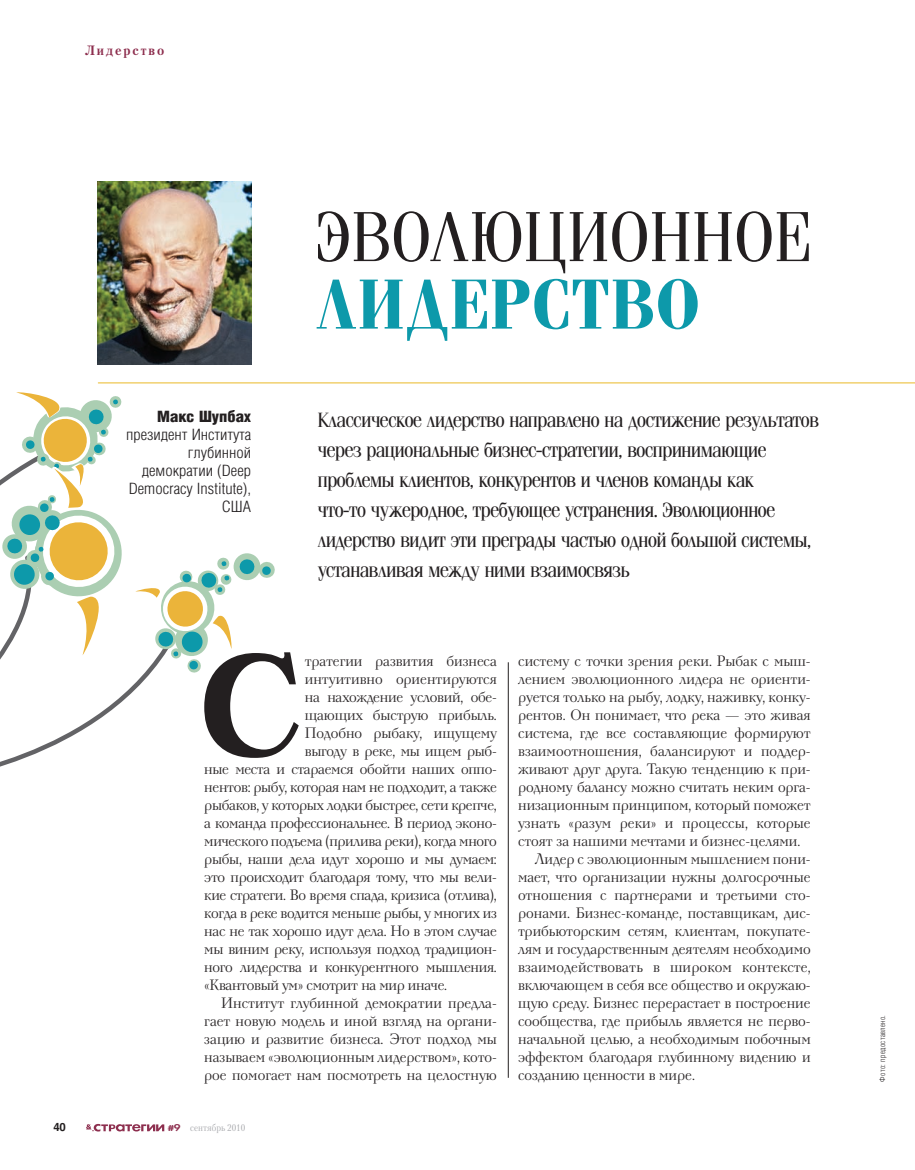
<style>
.page{position:relative;width:915px;height:1170px;background:#fff}
.page>*{position:absolute;margin:0;border:0;box-sizing:border-box;transform-origin:0 0}
.t1{font:700 143.55px "Neva C";color:#231f20;scale:.95 1}
.t2{font:72px "Simeiz";color:#231f20;scale:.95 1}
.t3{font:700 72px "Simeiz";color:#0d99aa;scale:.95 1}
.t4{font:21px/30px "Simeiz";letter-spacing:-.015em;color:#231f20}
.t5{font:15px "Neva C";color:#231f20;scale:.95 1}
.t6{font:15px "Neva C";letter-spacing:-.02em;color:#231f20;scale:.95 1}
.t7{font:15px/18px "AG Letterica Cond L";color:#231f20;text-align:right;scale:1.1 1}
.t8{font:700 15px "AG Letterica Cond L";color:#231f20;scale:1.1 1}
.t9{font:700 13.5px "Petersburg C";color:#8d2e4e;scale:.95 1}
.t10{font:700 11.25px "Helios";color:#231f20}
.t11{font:9.6px "Petersburg C";color:#a8a9ad;scale:.9 1}
.t12{font:7.5px "AG Letterica Cond L";letter-spacing:.05em;color:#231f20}
.s1{font-family:"Futura Demi C";font-size:8.85px;color:#8d2e4e}
.s2{font-family:"Futura Demi C";font-size:10.2px;color:#8d2e4e}
</style>
<div class="page">
<svg style="left:86px;top:1123px;width:78px;height:8px"></svg>
<svg style="left:0;top:392px;width:275px;height:375px"></svg>
<hr style="left:508px;top:662px;width:1px;height:415px;background:#231f20">
<img style="left:98px;top:181px;width:153px;height:183px">
<hr style="left:98px;top:382px;width:816px;height:1px;background:#eaba27">
<p class="t9" style="left:85px;top:41px;width:85px">Лидерство</p>
<p class="t8" style="left:157px;top:408px;width:87px">Макс Шупбах</p>
<p class="t7" style="left:126px;top:425px;width:115px">президент Института глубинной демократии (Deep<br>Democracy Institute),<br>США</p>
<h2 class="t2" style="left:316px;top:200px;width:520px">ЭВОЛЮЦИОННОЕ</h2>
<h2 class="t3" style="left:316px;top:266px;width:404px">ЛИДЕРСТВО</h2>
<p class="t4" style="left:317px;top:404px;width:502px">Классическое лидерство направлено на достижение результатов через рациональные бизнес-стратегии, воспринимающие проблемы клиентов, конкурентов и членов команды как<br>что-то чужеродное, требующее устранения. Эволюционное лидерство видит эти преграды частью одной большой системы, устанавливая между ними взаимосвязь</p>
<h1 class="t1" style="left:195px;top:618px;width:120px">С</h1>
<p class="t5" style="left:305px;top:652px;width:203px">тратегии развития бизнеса</p>
<p class="t5" style="left:305px;top:670px;width:203px">интуитивно ориентируются</p>
<p class="t6" style="left:305px;top:688px;width:203px">на нахождение условий, обе-</p>
<p class="t5" style="left:305px;top:706px;width:203px">щающих быструю прибыль.</p>
<p class="t5" style="left:305px;top:724px;width:203px">Подобно рыбаку, ищущему</p>
<p class="t6" style="left:305px;top:742px;width:203px">выгоду в реке, мы ищем рыб-</p>
<p class="t6" style="left:204px;top:760px;width:309px">ные места и стараемся обойти наших оппо-</p>
<p class="t6" style="left:204px;top:778px;width:309px">нентов: рыбу, которая нам не подходит, а также</p>
<p class="t6" style="left:204px;top:796px;width:309px">рыбаков, у которых лодки быстрее, сети крепче,</p>
<p class="t6" style="left:204px;top:814px;width:309px">а команда профессиональнее. В период эконо-</p>
<p class="t6" style="left:204px;top:832px;width:309px">мического подъема (прилива реки), когда много</p>
<p class="t6" style="left:204px;top:850px;width:309px">рыбы, наши дела идут хорошо и мы думаем:</p>
<p class="t6" style="left:204px;top:868px;width:309px">это происходит благодаря тому, что мы вели-</p>
<p class="t6" style="left:204px;top:886px;width:309px">кие стратеги. Во время спада, кризиса (отлива),</p>
<p class="t6" style="left:204px;top:904px;width:309px">когда в реке водится меньше рыбы, у многих из</p>
<p class="t6" style="left:204px;top:922px;width:309px">нас не так хорошо идут дела. Но в этом случае</p>
<p class="t6" style="left:204px;top:940px;width:309px">мы виним реку, используя подход традицион-</p>
<p class="t6" style="left:204px;top:958px;width:309px">ного лидерства и конкурентного мышления.</p>
<p class="t6" style="left:204px;top:976px;width:257px">«Квантовый ум» смотрит на мир иначе.</p>
<p class="t5" style="left:221px;top:994px;width:291px">Институт глубинной демократии предла-</p>
<p class="t5" style="left:204px;top:1012px;width:309px">гает новую модель и иной взгляд на органи-</p>
<p class="t5" style="left:204px;top:1030px;width:309px">зацию и развитие бизнеса. Этот подход мы</p>
<p class="t5" style="left:204px;top:1048px;width:309px">называем «эволюционным лидерством», кото-</p>
<p class="t5" style="left:204px;top:1066px;width:309px">рое помогает нам посмотреть на целостную</p>
<p class="t10" style="left:53px;top:1120px;width:14px">40</p>
<p class="t11" style="left:168px;top:1121px;width:88px"><span class="s1">#</span><span class="s2">9</span> сентябрь 2010</p>
<p class="t5" style="left:518px;top:652px;width:309px">систему с точки зрения реки. Рыбак с мыш-</p>
<p class="t5" style="left:518px;top:670px;width:309px">лением эволюционного лидера не ориенти-</p>
<p class="t5" style="left:518px;top:688px;width:309px">руется только на рыбу, лодку, наживку, конку-</p>
<p class="t5" style="left:518px;top:706px;width:309px">рентов. Он понимает, что река — это живая</p>
<p class="t5" style="left:518px;top:724px;width:309px">система, где все составляющие формируют</p>
<p class="t5" style="left:518px;top:742px;width:309px">взаимоотношения, балансируют и поддер-</p>
<p class="t5" style="left:518px;top:760px;width:309px">живают друг друга. Такую тенденцию к при-</p>
<p class="t5" style="left:518px;top:778px;width:309px">родному балансу можно считать неким орга-</p>
<p class="t5" style="left:518px;top:796px;width:309px">низационным принципом, который поможет</p>
<p class="t5" style="left:518px;top:814px;width:309px">узнать «разум реки» и процессы, которые</p>
<p class="t5" style="left:518px;top:832px;width:298px">стоят за нашими мечтами и бизнес-целями.</p>
<p class="t5" style="left:535px;top:850px;width:291px">Лидер с эволюционным мышлением пони-</p>
<p class="t5" style="left:518px;top:868px;width:309px">мает, что организации нужны долгосрочные</p>
<p class="t5" style="left:518px;top:886px;width:309px">отношения с партнерами и третьими сто-</p>
<p class="t5" style="left:518px;top:904px;width:309px">ронами. Бизнес-команде, поставщикам, дис-</p>
<p class="t5" style="left:518px;top:922px;width:309px">трибьюторским сетям, клиентам, покупате-</p>
<p class="t5" style="left:518px;top:940px;width:309px">лям и государственным деятелям необходимо</p>
<p class="t5" style="left:518px;top:958px;width:309px">взаимодействовать в широком контексте,</p>
<p class="t5" style="left:518px;top:976px;width:309px">включающем в себя все общество и окружаю-</p>
<p class="t5" style="left:518px;top:994px;width:309px">щую среду. Бизнес перерастает в построение</p>
<p class="t5" style="left:518px;top:1012px;width:309px">сообщества, где прибыль является не перво-</p>
<p class="t5" style="left:518px;top:1030px;width:309px">начальной целью, а необходимым побочным</p>
<p class="t5" style="left:518px;top:1048px;width:309px">эффектом благодаря глубинному видению и</p>
<p class="t5" style="left:518px;top:1066px;width:187px">созданию ценности в мире.</p>
<p class="t12" style="left:877px;top:1081px;width:68px;rotate:-90deg">Фото: предоставлено.</p>
</div>
